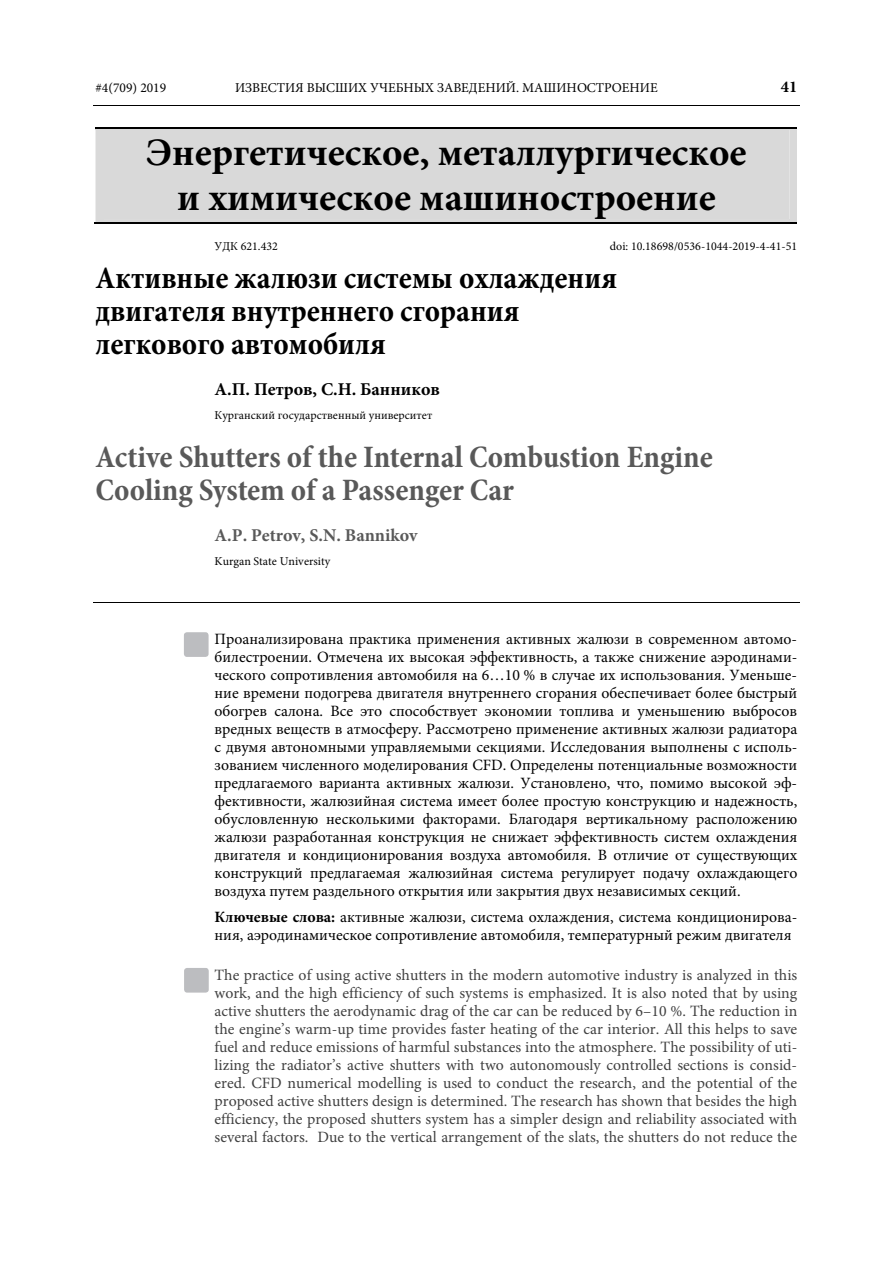
<style>
.page{position:relative;width:893px;height:1263px;background:#fff}
.page>*{position:absolute;margin:0;border:0;box-sizing:border-box;transform-origin:0 0}
.t1{font:700 39px/45px "Minion Pro";color:#000;text-align:center}
.t2{font:700 condensed 31.5px/33px "Minion Pro";color:#000}
.t3{font:700 condensed 31.5px/33px "Minion Pro";color:#595959}
.t4{font:700 18px "Minion Pro";color:#000}
.t5{font:700 18px "Minion Pro";color:#595959}
.t6{font:700 16.5px "Minion Pro";color:#000}
.t7{font:15.75px/18px "Minion Pro";color:#000;text-align:justify}
.t8{font:15.75px/18px "Minion Pro";color:#404040;text-align:justify}
.t9{font:13.5px "Minion Pro";color:#000}
.t10{font:12px "Minion Pro";color:#000}
.s1{font-weight:700}
</style>
<div class="page">
<hr style="left:93px;top:105px;width:706px;height:1px;background:#000">
<svg style="left:95px;top:130px;width:702px;height:93px;background:#b6b6b6"></svg>
<div style="left:104px;top:129px;width:685px;height:45px;background:#d9d9d9"></div>
<div style="left:104px;top:174px;width:685px;height:45px;background:#d9d9d9"></div>
<hr style="left:95px;top:128px;width:702px;height:1px;background:#000">
<hr style="left:95px;top:129px;width:702px;height:1px;background:#d9d9d9">
<hr style="left:94px;top:223px;width:703px;height:1px;background:#000">
<hr style="left:93px;top:602px;width:706px;height:1px;background:#000">
<div style="left:184px;top:632px;width:25px;height:25px;background:#bcbdc0;border-radius:3px"></div>
<div style="left:184px;top:968px;width:25px;height:25px;background:#bcbdc0;border-radius:3px"></div>
<p class="t9" style="left:95px;top:82px;width:72px">#4(709) 2019</p>
<p class="t9" style="left:235px;top:82px;width:424px">ИЗВЕСТИЯ ВЫСШИХ УЧЕБНЫХ ЗАВЕДЕНИЙ. МАШИНОСТРОЕНИЕ</p>
<p class="t6" style="left:781px;top:80px;width:18px">41</p>
<h1 class="t1" style="left:146px;top:134px;width:602px">Энергетическое, металлургическое и химическое машиностроение</h1>
<p class="t10" style="left:215px;top:241px;width:65px">УДК 621.432</p>
<p class="t10" style="left:610px;top:241px;width:189px">doi: 10.18698/0536-1044-2019-4-41-51</p>
<h2 class="t2" style="left:95px;top:264px;width:523px">Активные жалюзи системы охлаждения двигателя внутреннего сгорания легкового автомобиля</h2>
<p class="t4" style="left:215px;top:382px;width:227px">А.П. Петров, С.Н. Банников</p>
<p class="t10" style="left:215px;top:411px;width:219px">Курганский государственный университет</p>
<h2 class="t3" style="left:95px;top:443px;width:619px">Active Shutters of the Internal Combustion Engine<br>Cooling System of a Passenger Car</h2>
<p class="t5" style="left:215px;top:528px;width:204px">A.P. Petrov, S.N. Bannikov</p>
<p class="t10" style="left:215px;top:556px;width:117px">Kurgan State University</p>
<p class="t7" style="left:215px;top:631px;width:584px">Проанализирована практика применения активных жалюзи в современном автомо&shy;билестроении. Отмечена их высокая эффективность, а также снижение аэродинами&shy;ческого сопротивления автомобиля на 6…10 % в случае их использования. Уменьше&shy;ние времени подогрева двигателя внутреннего сгорания обеспечивает более быстрый обогрев салона. Все это способствует экономии топлива и уменьшению выбросов вредных веществ в атмосферу. Рассмотрено применение активных жалюзи радиатора с двумя автономными управляемыми секциями. Исследования выполнены с исполь&shy;зованием численного моделирования CFD. Определены потенциальные возможности предлагаемого варианта активных жалюзи. Установлено, что, помимо высокой эф&shy;фективности, жалюзийная система имеет более простую конструкцию и надежность, обусловленную несколькими факторами. Благодаря вертикальному расположению жалюзи разработанная конструкция не снижает эффективность систем охлаждения двигателя и кондиционирования воздуха автомобиля. В отличие от существующих конструкций предлагаемая жалюзийная система регулирует подачу охлаждающего воздуха путем раздельного открытия или закрытия двух независимых секций.</p>
<p class="t7" style="left:215px;top:910px;width:584px"><span class="s1">Ключевые слова:</span> активные жалюзи, система охлаждения, система кондиционирова&shy;ния, аэродинамическое сопротивление автомобиля, температурный режим двигателя</p>
<p class="t8" style="left:215px;top:967px;width:584px">The practice of using active shutters in the modern automotive industry is analyzed in this work, and the high efficiency of such systems is emphasized. It is also noted that by using active shutters the aerodynamic drag of the car can be reduced by 6–10 %. The reduction in the engine’s warm-up time provides faster heating of the car interior. All this helps to save fuel and reduce emissions of harmful substances into the atmosphere. The possibility of uti&shy;lizing the radiator’s active shutters with two autonomously controlled sections is consid&shy;ered. CFD numerical modelling is used to conduct the research, and the potential of the proposed active shutters design is determined. The research has shown that besides the high efficiency, the proposed shutters system has a simpler design and reliability associated with several factors. Due to the vertical arrangement of the slats, the shutters do not reduce the</p>
</div>
